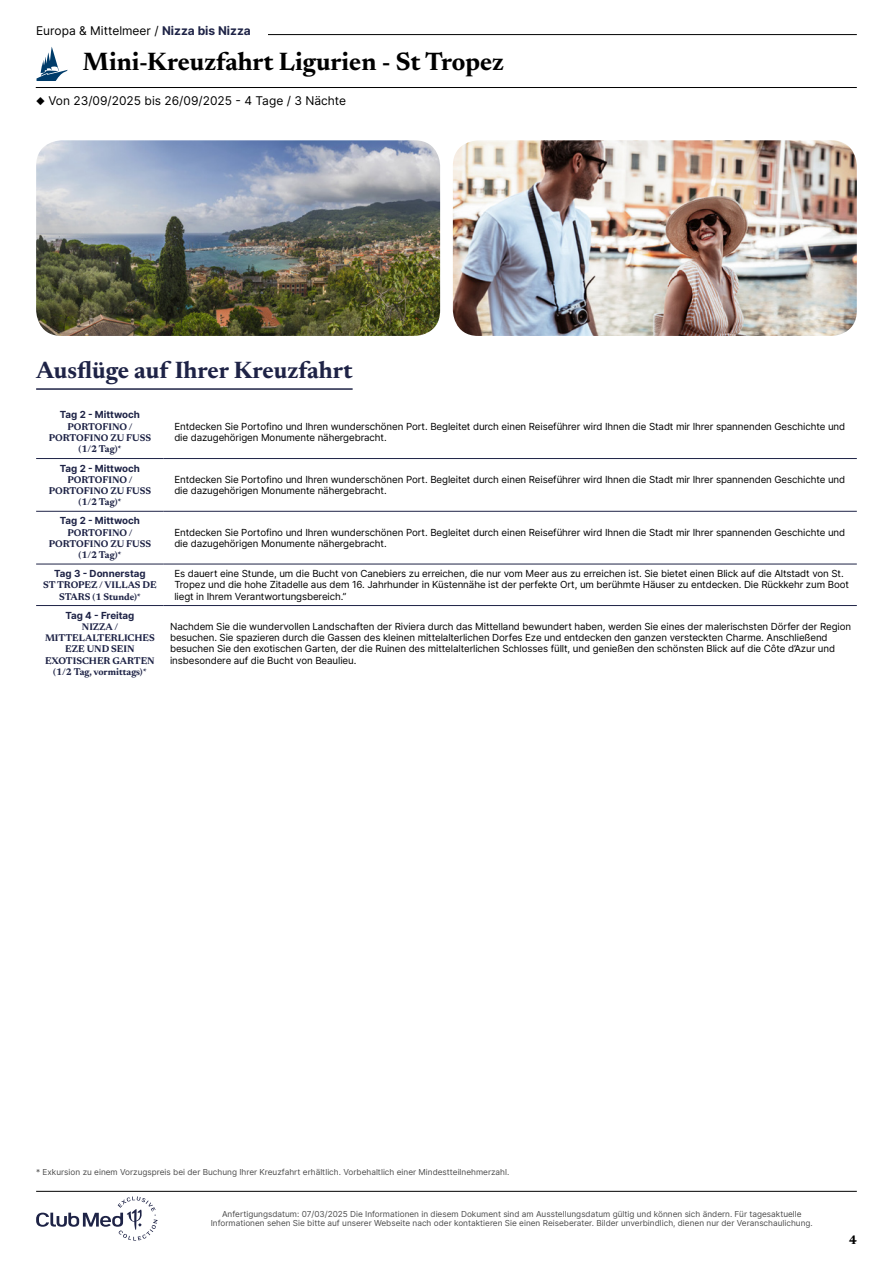
<style>
.page{position:relative;width:893px;height:1263px;background:#fff}
.page>*{position:absolute;margin:0;border:0;box-sizing:border-box;transform-origin:0 0}
.t1{font:700 25.5px "Newsreader 24 pt";color:#000}
.t2{font:700 24px "Newsreader 24 pt";color:#1e2346}
.t3{font:700 12.6px "Newsreader 24 pt";color:#000}
.t4{font:12px "Inter";color:#000}
.t5{font:9.75px/11.2px "Inter";letter-spacing:-.01em;color:#000}
.t6{font:700 9.75px/11.2px "Newsreader 24 pt";color:#1e2346;text-align:center}
.t7{font:700 9.75px "Inter";color:#1e2346}
.t8{font:8.25px/9px "Inter";color:#4d4d4d;text-align:center}
.s1{font-weight:700;color:#1e2346}
</style>
<div class="page">
<hr style="left:107px;top:34px;width:750px;height:1px;background:#000">
<hr style="left:36px;top:87px;width:821px;height:1px;background:#000">
<svg style="left:36px;top:47px;width:32px;height:34px"></svg>
<div style="left:36px;top:26px;width:232px;height:17px;background:#fff"></div>
<img style="left:36px;top:140px;width:404px;height:196px">
<img style="left:453px;top:140px;width:404px;height:196px">
<hr style="left:36px;top:388px;width:317px;height:2px;background:#1e2346">
<hr style="left:36px;top:458px;width:128px;height:1px;background:#1e2346">
<hr style="left:164px;top:458px;width:693px;height:1px;background:#1e2346">
<hr style="left:36px;top:511px;width:128px;height:1px;background:#1e2346">
<hr style="left:164px;top:511px;width:693px;height:1px;background:#1e2346">
<hr style="left:36px;top:564px;width:128px;height:1px;background:#1e2346">
<hr style="left:36px;top:605px;width:128px;height:1px;background:#1e2346">
<hr style="left:164px;top:564px;width:693px;height:1px;background:#1e2346">
<hr style="left:164px;top:605px;width:693px;height:1px;background:#1e2346">
<svg style="left:36px;top:1196px;width:122px;height:44px"></svg>
<hr style="left:36px;top:1191px;width:821px;height:1px;background:#000">
<p class="t4" style="left:36px;top:22px;width:216px">Europa &amp; Mittelmeer / <span class="s1">Nizza bis Nizza</span></p>
<h1 class="t1" style="left:83px;top:43px;width:422px">Mini-Kreuzfahrt Ligurien - St Tropez</h1>
<p class="t4" style="left:36px;top:92px;width:312px">◆ Von 23/09/2025 bis 26/09/2025 - 4 Tage / 3 Nächte</p>
<h2 class="t2" style="left:36px;top:353px;width:318px">Ausflüge auf Ihrer Kreuzfahrt</h2>
<p class="t7" style="left:60px;top:408px;width:82px">Tag 2 - Mittwoch</p>
<p class="t6" style="left:49px;top:420px;width:104px">PORTOFINO /<br>PORTOFINO ZU FUSS (1/2 Tag)*</p>
<p class="t5" style="left:174px;top:420px;width:672px">Entdecken Sie Portofino und Ihren wunderschönen Port. Begleitet durch einen Reiseführer wird Ihnen die Stadt mir Ihrer spannenden Geschichte und die dazugehörigen Monumente nähergebracht.</p>
<p class="t7" style="left:60px;top:461px;width:82px">Tag 2 - Mittwoch</p>
<p class="t6" style="left:49px;top:473px;width:104px">PORTOFINO /<br>PORTOFINO ZU FUSS (1/2 Tag)*</p>
<p class="t5" style="left:174px;top:473px;width:672px">Entdecken Sie Portofino und Ihren wunderschönen Port. Begleitet durch einen Reiseführer wird Ihnen die Stadt mir Ihrer spannenden Geschichte und die dazugehörigen Monumente nähergebracht.</p>
<p class="t7" style="left:60px;top:514px;width:82px">Tag 2 - Mittwoch</p>
<p class="t6" style="left:49px;top:526px;width:104px">PORTOFINO /<br>PORTOFINO ZU FUSS (1/2 Tag)*</p>
<p class="t5" style="left:174px;top:526px;width:672px">Entdecken Sie Portofino und Ihren wunderschönen Port. Begleitet durch einen Reiseführer wird Ihnen die Stadt mir Ihrer spannenden Geschichte und die dazugehörigen Monumente nähergebracht.</p>
<p class="t7" style="left:54px;top:566px;width:93px">Tag 3 - Donnerstag</p>
<p class="t6" style="left:43px;top:579px;width:115px">ST TROPEZ / VILLAS DE<br>STARS (1 Stunde)*</p>
<p class="t5" style="left:174px;top:568px;width:676px">Es dauert eine Stunde, um die Bucht von Canebiers zu erreichen, die nur vom Meer aus zu erreichen ist. Sie bietet einen Blick auf die Altstadt von St.<br>Tropez und die hohe Zitadelle aus dem 16. Jahrhunder in Küstennähe ist der perfekte Ort, um berühmte Häuser zu entdecken. Die Rückkehr zum Boot liegt in Ihrem Verantwortungsbereich.’’</p>
<p class="t7" style="left:65px;top:608px;width:71px">Tag 4 - Freitag</p>
<p class="t6" style="left:45px;top:620px;width:111px">NIZZA /<br>MITTELALTERLICHES<br>EZE UND SEIN<br>EXOTISCHER GARTEN (1/2 Tag, vormittags)*</p>
<p class="t5" style="left:170px;top:620px;width:683px">Nachdem Sie die wundervollen Landschaften der Riviera durch das Mittelland bewundert haben, werden Sie eines der malerischsten Dörfer der Region besuchen. Sie spazieren durch die Gassen des kleinen mittelalterlichen Dorfes Eze und entdecken den ganzen versteckten Charme. Anschließend besuchen Sie den exotischen Garten, der die Ruinen des mittelalterlichen Schlosses füllt, und genießen den schönsten Blick auf die Côte d’Azur und insbesondere auf die Bucht von Beaulieu.</p>
<p class="t8" style="left:36px;top:1168px;width:475px">* Exkursion zu einem Vorzugspreis bei der Buchung Ihrer Kreuzfahrt erhältlich. Vorbehaltlich einer Mindestteilnehmerzahl.</p>
<p class="t8" style="left:211px;top:1209px;width:604px">Anfertigungsdatum: 07/03/2025 Die Informationen in diesem Dokument sind am Ausstellungsdatum gültig und können sich ändern. Für tagesaktuelle<br>Informationen sehen Sie bitte auf unserer Webseite nach oder kontaktieren Sie einen Reiseberater. Bilder unverbindlich, dienen nur der Veranschaulichung.</p>
<p class="t3" style="left:849px;top:1230px;width:9px">4</p>
</div>
